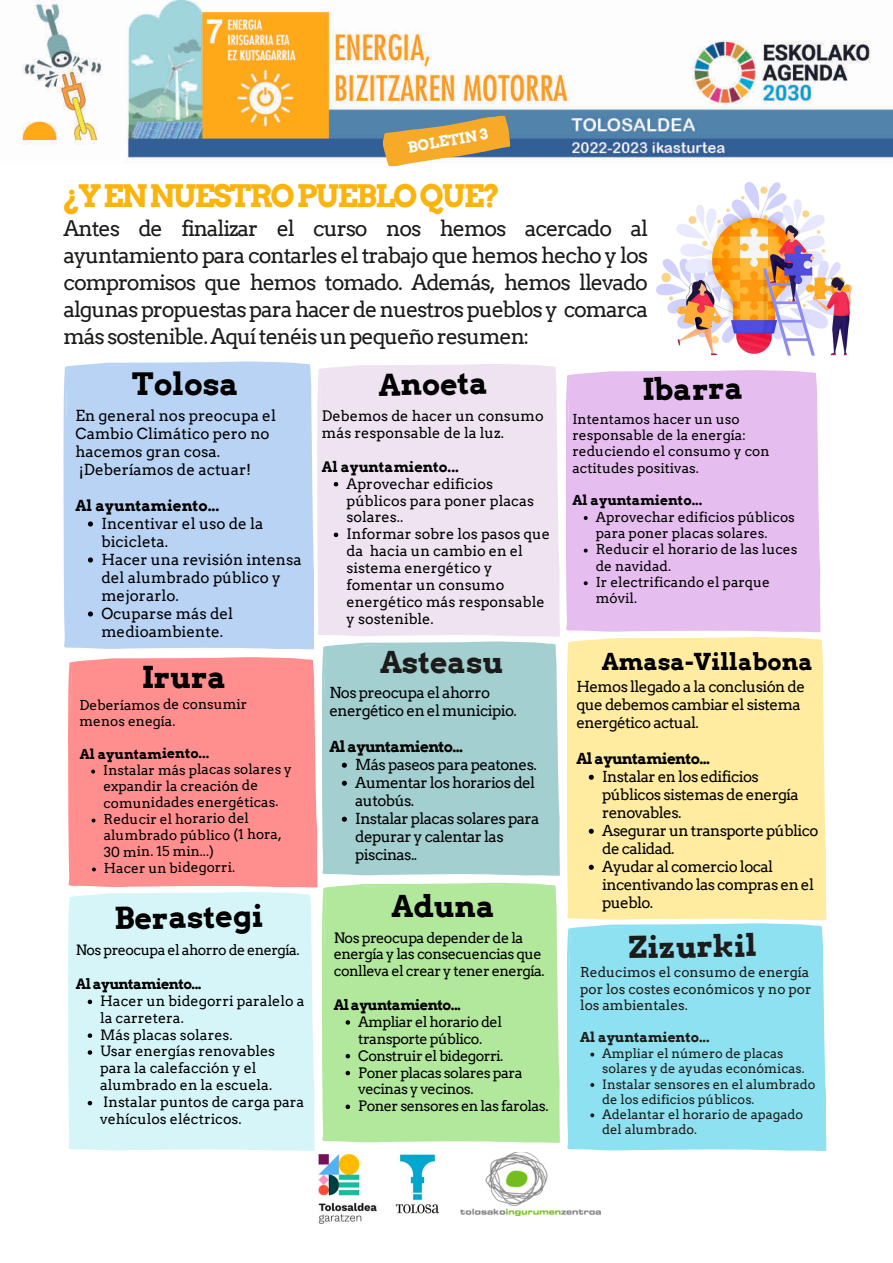
<style>
.page{position:relative;width:893px;height:1263px;background:#fff}
.page>*{position:absolute;margin:0;border:0;box-sizing:border-box;transform-origin:0 0}
.t1{font:700 31.05px "Arvo";letter-spacing:-.07em;color:#fab40d}
.t2{font:700 30.83px "Arvo";color:#000}
.t3{font:700 30.22px "Arvo";color:#000}
.t4{font:700 30.08px "Arvo";color:#000}
.t5{font:700 30.08px "Arvo";color:#1c1b1a}
.t6{font:700 23.33px "Arvo";color:#000}
.t7{font:21.45px/27px "Arvo";letter-spacing:-.05em;color:#1c1b1a;text-align:justify}
.t8{font:15.23px/18px "Arvo";color:#000}
.t9{font:700 15.23px "Arvo";color:#000}
.t10{font:15.15px/18px "Arvo";letter-spacing:-.035em;color:#000}
.t11{font:700 15.15px "Arvo";letter-spacing:-.04em;color:#000}
.t12{font:700 14.92px "Arvo";color:#fff}
.t13{font:14.48px/16.9px "Arvo";color:#000}
.t14{font:700 14.48px "Arvo";color:#000}
.t15{font:14.4px/16.9px "Arvo";letter-spacing:-.035em;color:#000}
.t16{font:700 14.4px "Arvo";letter-spacing:-.04em;color:#000}
.t17{font:14.25px/16.9px "Arvo";color:#000}
.t18{font:14.25px "Arvo";letter-spacing:-.035em;color:#000}
.t19{font:700 14.25px "Arvo";letter-spacing:-.035em;color:#000}
.t20{font:13.73px/16.4px "Arvo";color:#000}
.t21{font:700 13.73px "Arvo";color:#000}
.t22{font:13.65px/16.4px "Arvo";letter-spacing:-.01em;color:#000}
.t23{font:13.65px/16.4px "Arvo";color:#1c1b1a}
.t24{font:700 13.65px "Arvo";letter-spacing:-.01em;color:#000}
.t25{font:700 13.65px "Arvo";color:#1c1b1a}
.t26{font:12.9px/15.1px "Arvo";color:#1c1b1a}
</style>
<div class="page">
<img style="left:22px;top:0;width:871px;height:163px">
<svg style="left:381px;top:115px;width:130px;height:52px;background:#cca965"></svg>
<img style="left:314px;top:1150px;width:63px;height:73px">
<img style="left:395px;top:1153px;width:45px;height:61px">
<img style="left:460px;top:1152px;width:140px;height:63px">
<div style="left:322px;top:883px;width:237px;height:260px;background:#b1e89b"></div>
<div style="left:317px;top:364px;width:242px;height:273px;background:#efe3f2"></div>
<div style="left:322px;top:641px;width:237px;height:235px;background:#a3cfd0"></div>
<div style="left:68px;top:657px;width:249px;height:230px;background:#ff8f8f"></div>
<div style="left:68px;top:892px;width:246px;height:259px;background:#d6f5f8"></div>
<svg style="left:334px;top:482px;width:4px;height:4px"></svg>
<svg style="left:334px;top:533px;width:4px;height:4px"></svg>
<img style="left:656px;top:182px;width:196px;height:174px">
<svg style="left:91px;top:769px;width:4px;height:4px"></svg>
<svg style="left:92px;top:818px;width:3px;height:4px"></svg>
<svg style="left:92px;top:867px;width:4px;height:4px"></svg>
<svg style="left:342px;top:763px;width:5px;height:5px"></svg>
<svg style="left:342px;top:781px;width:5px;height:5px"></svg>
<svg style="left:342px;top:817px;width:5px;height:5px"></svg>
<svg style="left:88px;top:999px;width:4px;height:5px"></svg>
<svg style="left:88px;top:1033px;width:4px;height:5px"></svg>
<svg style="left:88px;top:1050px;width:4px;height:5px"></svg>
<svg style="left:88px;top:1101px;width:4px;height:4px"></svg>
<div style="left:567px;top:923px;width:259px;height:228px;background:#8de1f0"></div>
<svg style="left:590px;top:1052px;width:4px;height:4px"></svg>
<svg style="left:590px;top:1083px;width:4px;height:4px"></svg>
<svg style="left:590px;top:1113px;width:4px;height:4px"></svg>
<div style="left:566px;top:370px;width:254px;height:262px;background:#e5beef"></div>
<div style="left:567px;top:637px;width:259px;height:283px;background:#ffeca1"></div>
<svg style="left:589px;top:775px;width:5px;height:5px"></svg>
<svg style="left:589px;top:829px;width:5px;height:5px"></svg>
<svg style="left:589px;top:865px;width:5px;height:5px"></svg>
<div style="left:63px;top:361px;width:251px;height:288px;background:#b9d3f5"></div>
<svg style="left:88px;top:521px;width:5px;height:5px"></svg>
<svg style="left:88px;top:557px;width:5px;height:5px"></svg>
<svg style="left:88px;top:611px;width:5px;height:5px"></svg>
<svg style="left:584px;top:516px;width:3px;height:4px"></svg>
<svg style="left:584px;top:581px;width:3px;height:4px"></svg>
<svg style="left:345px;top:1020px;width:5px;height:5px"></svg>
<svg style="left:345px;top:1054px;width:5px;height:4px"></svg>
<svg style="left:345px;top:1071px;width:5px;height:4px"></svg>
<svg style="left:345px;top:1104px;width:5px;height:5px"></svg>
<p class="t12" style="left:406px;top:139px;width:83px;rotate:-10deg">BOLETIN 3</p>
<p class="t1" style="left:63px;top:177px;width:438px">¿YENNUESTROPUEBLOQUE?</p>
<p class="t7" style="left:63px;top:215px;width:586px">Antes de finalizar el curso nos hemos acercado al ayuntamiento para contarles el trabajo que hemos hecho y los compromisos que hemos tomado. Además, hemos llevado algunas propuestas para hacer de nuestros pueblos y comarca más sostenible. Aquí tenéis un pequeño resumen:</p>
<p class="t2" style="left:132px;top:366px;width:108px">Tolosa</p>
<p class="t8" style="left:76px;top:406px;width:202px">En general nos preocupa el<br>Cambio Climático pero no hacemos gran cosa. ¡Deberíamos de actuar!</p>
<p class="t9" style="left:76px;top:496px;width:145px">Al ayuntamiento...</p>
<p class="t8" style="left:101px;top:514px;width:164px">Incentivar el uso de la bicicleta.</p>
<p class="t8" style="left:101px;top:550px;width:202px">Hacer una revisión intensa del alumbrado público y mejorarlo.</p>
<p class="t8" style="left:101px;top:604px;width:133px">Ocuparse más del medioambiente.</p>
<p class="t3" style="left:142px;top:659px;width:86px">Irura</p>
<p class="t22" style="left:79px;top:696px;width:169px">Deberíamos de consumir menos enegía.</p>
<p class="t24" style="left:80px;top:745px;width:131px">Al ayuntamiento...</p>
<p class="t22" style="left:103px;top:761px;width:191px">Instalar más placas solares y expandir la creación de comunidades energéticas.</p>
<p class="t22" style="left:104px;top:810px;width:180px">Reducir el horario del alumbrado público (1 hora,<br>30 min. 15 min...)</p>
<p class="t22" style="left:104px;top:859px;width:133px">Hacer un bidegorri.</p>
<p class="t3" style="left:114px;top:900px;width:151px;rotate:-1deg">Berastegi</p>
<p class="t18" style="left:76px;top:941px;width:225px">Nos preocupa el ahorro de energía.</p>
<p class="t19" style="left:76px;top:975px;width:127px">Al ayuntamiento...</p>
<p class="t17" style="left:100px;top:992px;width:206px">Hacer un bidegorri paralelo a la carretera.</p>
<p class="t17" style="left:100px;top:1026px;width:134px">Más placas solares.</p>
<p class="t17" style="left:100px;top:1043px;width:176px">Usar energías renovables para la calefacción y el alumbrado en la escuela.</p>
<p class="t17" style="left:100px;top:1093px;width:206px">Instalar puntos de carga para vehículos eléctricos.</p>
<p class="t4" style="left:378px;top:367px;width:111px;rotate:-1deg">Anoeta</p>
<p class="t13" style="left:322px;top:408px;width:223px">Debemos de hacer un consumo más responsable de la luz.</p>
<p class="t14" style="left:322px;top:458px;width:138px">Al ayuntamiento...</p>
<p class="t13" style="left:346px;top:475px;width:189px">Aprovechar edificios públicos para poner placas solares..</p>
<p class="t13" style="left:346px;top:526px;width:205px">Informar sobre los pasos que da hacia un cambio en el sistema energético y fomentar un consumo energético más responsable y sostenible.</p>
<p class="t5" style="left:380px;top:644px;width:124px">Asteasu</p>
<p class="t10" style="left:329px;top:684px;width:189px">Nos preocupa el ahorro energético en el municipio.</p>
<p class="t11" style="left:329px;top:737px;width:135px">Al ayuntamiento...</p>
<p class="t10" style="left:355px;top:756px;width:183px">Más paseos para peatones.</p>
<p class="t10" style="left:355px;top:774px;width:181px">Aumentar los horarios del autobús.</p>
<p class="t10" style="left:355px;top:810px;width:186px">Instalar placas solares para depurar y calentar las piscinas..</p>
<p class="t4" style="left:391px;top:888px;width:105px">Aduna</p>
<p class="t15" style="left:334px;top:929px;width:212px">Nos preocupa depender de la energía y las consecuencias que conlleva el crear y tener energía.</p>
<p class="t16" style="left:334px;top:996px;width:129px">Al ayuntamiento...</p>
<p class="t15" style="left:358px;top:1013px;width:145px">Ampliar el horario del transporte público.</p>
<p class="t15" style="left:358px;top:1047px;width:147px">Construir el bidegorri.</p>
<p class="t15" style="left:358px;top:1064px;width:166px">Poner placas solares para vecinas y vecinos.</p>
<p class="t15" style="left:358px;top:1098px;width:192px">Poner sensores en las farolas.</p>
<p class="t4" style="left:642px;top:372px;width:103px;rotate:-1deg">Ibarra</p>
<p class="t20" style="left:572px;top:411px;width:198px">Intentamos hacer un uso responsable de la energía: reduciendo el consumo y con actitudes positivas.</p>
<p class="t21" style="left:572px;top:492px;width:131px">Al ayuntamiento...</p>
<p class="t20" style="left:596px;top:508px;width:200px">Aprovechar edificios públicos para poner placas solares.</p>
<p class="t20" style="left:596px;top:541px;width:203px">Reducir el horario de las luces de navidad.</p>
<p class="t20" style="left:596px;top:574px;width:176px">Ir electrificando el parque móvil.</p>
<p class="t6" style="left:602px;top:647px;width:213px">Amasa-Villabona</p>
<p class="t10" style="left:576px;top:678px;width:230px">Hemos llegado a la conclusión de que debemos cambiar el sistema energético actual.</p>
<p class="t11" style="left:576px;top:749px;width:135px">Al ayuntamiento...</p>
<p class="t10" style="left:602px;top:768px;width:198px">Instalar en los edificios públicos sistemas de energía renovables.</p>
<p class="t10" style="left:602px;top:822px;width:218px">Asegurar un transporte público de calidad.</p>
<p class="t10" style="left:602px;top:858px;width:213px">Ayudar al comercio local incentivando las compras en el pueblo.</p>
<p class="t5" style="left:628px;top:929px;width:130px;rotate:-1deg">Zizurkil</p>
<p class="t23" style="left:580px;top:964px;width:233px">Reducimos el consumo de energía por los costes económicos y no por los ambientales.</p>
<p class="t25" style="left:580px;top:1029px;width:131px">Al ayuntamiento...</p>
<p class="t26" style="left:602px;top:1046px;width:204px">Ampliar el número de placas solares y de ayudas económicas.</p>
<p class="t26" style="left:602px;top:1076px;width:215px">Instalar sensores en el alumbrado de los edificios públicos.</p>
<p class="t26" style="left:602px;top:1107px;width:202px">Adelantar el horario de apagado del alumbrado.</p>
</div>
